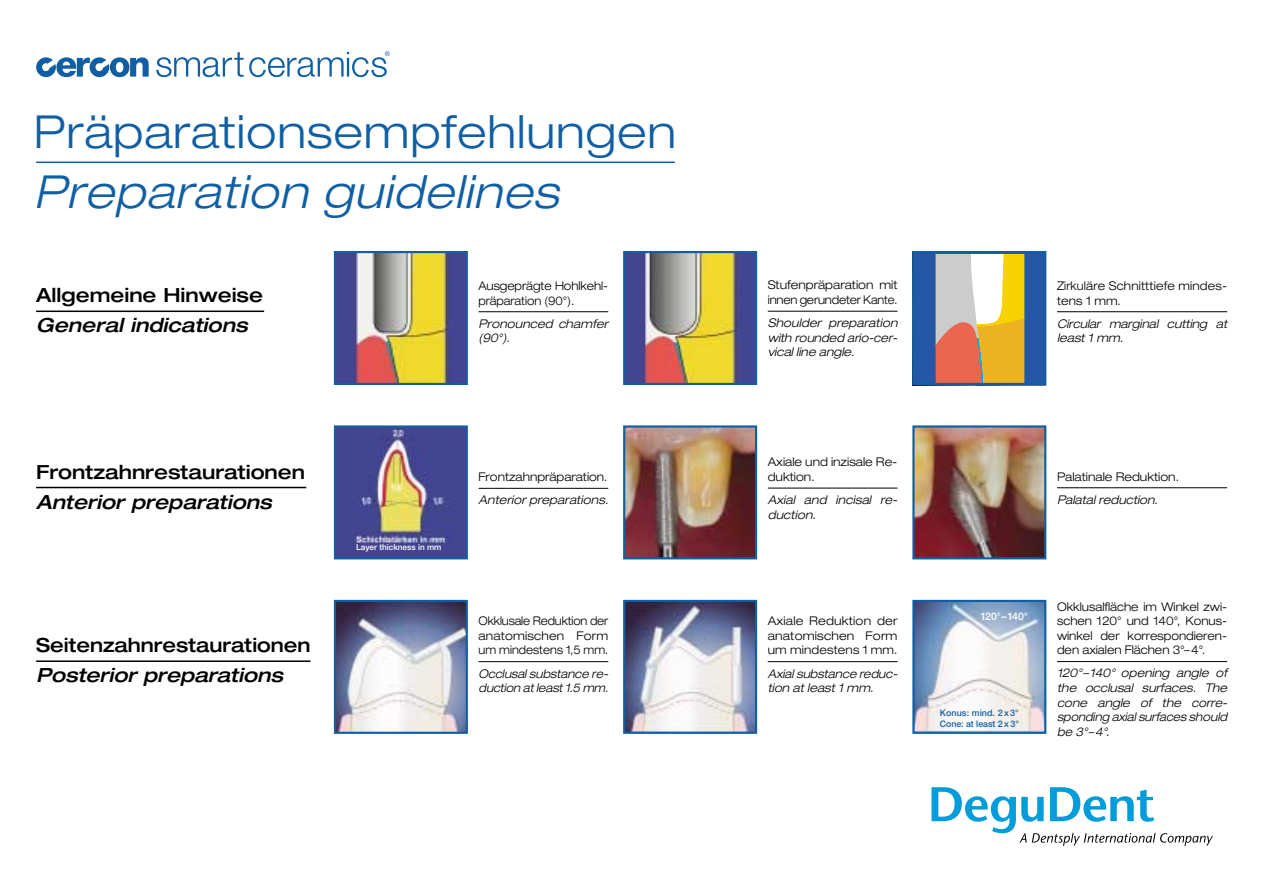
<style>
.page{position:relative;width:1262px;height:893px;background:#fff}
.page>*{position:absolute;margin:0;border:0;box-sizing:border-box;transform-origin:0 0}
.t1{font:300 expanded 45.6px "Helvetica Neue";letter-spacing:.02em;color:#105fa4}
.t2{font:italic 300 expanded 45.6px "Helvetica Neue";letter-spacing:.02em;color:#105fa4}
.t3{font:500 expanded 19.5px "Helvetica Neue";color:#000}
.t4{font:italic 500 expanded 19.5px "Helvetica Neue";color:#000}
.t5{font:italic 300 expanded 12px/14.5px "Helvetica Neue";color:#000}
.t6{font:300 expanded 12px/14.5px "Helvetica Neue";color:#000}
.t7{font:300 expanded 12px/14.5px "Helvetica Neue";color:#000;text-align:justify;scale:.95 1}
.t8{font:300 expanded 12px/14.5px "Helvetica Neue";color:#000;text-align:justify;scale:.91 1}
.t9{font:italic 300 expanded 12px/14.5px "Helvetica Neue";color:#000;scale:.94 1}
.t10{font:300 expanded 12px/14.5px "Helvetica Neue";color:#000;scale:.94 1}
.t11{font:300 expanded 12px/14.5px "Helvetica Neue";color:#000;scale:.9 1}
.t12{font:italic 300 expanded 12px/14.5px "Helvetica Neue";color:#000;scale:.95 1}
.t13{font:italic 300 expanded 12px/14.5px "Helvetica Neue";color:#000;scale:.96 1}
.t14{font:500 10.5px "Helvetica Neue";letter-spacing:-.05em;color:#fff}
.t15{font:500 9px/10.5px "Helvetica Neue";letter-spacing:.005em;color:#105fa4}
.t16{font:500 8.25px "Helvetica Neue";color:#fff}
</style>
<div class="page">
<svg style="left:931px;top:787px;width:281px;height:58px"></svg>
<svg style="left:36px;top:57px;width:113px;height:20px"></svg>
<svg style="left:156px;top:51px;width:234px;height:26px"></svg>
<img style="left:626px;top:603px;width:128px;height:127px">
<div style="left:623px;top:600px;width:134px;height:133px;border:2px solid #105fa4"></div>
<img style="left:337px;top:428px;width:128px;height:128px">
<div style="left:334px;top:425px;width:134px;height:134px;border:2px solid #105fa4"></div>
<img style="left:915px;top:603px;width:128px;height:127px">
<div style="left:912px;top:600px;width:134px;height:133px;border:2px solid #105fa4"></div>
<img style="left:626px;top:428px;width:128px;height:128px">
<div style="left:623px;top:425px;width:134px;height:134px;border:2px solid #105fa4"></div>
<img style="left:626px;top:254px;width:128px;height:128px">
<div style="left:623px;top:251px;width:134px;height:134px;border:2px solid #105fa4"></div>
<hr style="left:36px;top:310px;width:228px;height:2px;background:#000">
<hr style="left:36px;top:487px;width:270px;height:1px;background:#000">
<hr style="left:36px;top:660px;width:274px;height:2px;background:#000">
<img style="left:915px;top:428px;width:128px;height:128px">
<div style="left:912px;top:425px;width:134px;height:134px;border:2px solid #105fa4"></div>
<hr style="left:478px;top:311px;width:130px;height:1px;background:#000">
<hr style="left:478px;top:488px;width:130px;height:1px;background:#000">
<hr style="left:767px;top:487px;width:130px;height:1px;background:#000">
<hr style="left:478px;top:661px;width:130px;height:1px;background:#000">
<hr style="left:767px;top:661px;width:130px;height:1px;background:#000">
<hr style="left:1057px;top:661px;width:170px;height:1px;background:#000">
<img style="left:337px;top:254px;width:128px;height:128px">
<div style="left:334px;top:251px;width:134px;height:134px;border:2px solid #105fa4"></div>
<hr style="left:767px;top:311px;width:130px;height:1px;background:#000">
<img style="left:337px;top:603px;width:128px;height:127px">
<div style="left:334px;top:600px;width:134px;height:133px;border:2px solid #105fa4"></div>
<svg style="left:915px;top:254px;width:128px;height:128px"></svg>
<div style="left:912px;top:251px;width:134px;height:134px;border:2px solid #105fa4"></div>
<hr style="left:1057px;top:487px;width:170px;height:1px;background:#000">
<hr style="left:1057px;top:311px;width:170px;height:1px;background:#000">
<hr style="left:36px;top:161px;width:639px;height:2px;background:#105fa4">
<h1 class="t1" style="left:34px;top:115px;width:644px">Präparationsempfehlungen</h1>
<h1 class="t2" style="left:34px;top:175px;width:526px">Preparation guidelines</h1>
<h2 class="t3" style="left:36px;top:288px;width:228px">Allgemeine Hinweise</h2>
<h2 class="t4" style="left:36px;top:318px;width:213px">General indications</h2>
<p class="t10" style="left:478px;top:279px;width:139px">Ausgeprägte Hohlkehl&shy;präparation (90°).</p>
<p class="t5" style="left:478px;top:317px;width:131px">Pronounced chamfer (90°).</p>
<h2 class="t3" style="left:36px;top:464px;width:270px">Frontzahnrestaurationen</h2>
<h2 class="t4" style="left:36px;top:494px;width:237px">Anterior preparations</h2>
<h2 class="t3" style="left:36px;top:638px;width:276px">Seitenzahnrestaurationen</h2>
<h2 class="t4" style="left:36px;top:668px;width:248px">Posterior preparations</h2>
<p class="t16" style="left:356px;top:544px;width:87px">Layer thickness in mm</p>
<p class="t6" style="left:478px;top:470px;width:130px">Frontzahnpräparation.</p>
<p class="t5" style="left:478px;top:494px;width:131px">Anterior preparations.</p>
<p class="t8" style="left:478px;top:615px;width:144px">Okklusale Reduktion der anatomischen Form um mindestens 1,5 mm.</p>
<p class="t9" style="left:478px;top:667px;width:139px">Occlusal substance re&shy;duction at least 1.5 mm.</p>
<p class="t6" style="left:767px;top:279px;width:131px">Stufenpräparation mit innen gerundeter Kante.</p>
<p class="t5" style="left:767px;top:317px;width:131px;text-align:justify">Shoulder preparation with rounded ario-cer&shy;vical line angle.</p>
<p class="t6" style="left:767px;top:456px;width:131px">Axiale und inzisale Re&shy;duktion.</p>
<p class="t5" style="left:767px;top:493px;width:131px">Axial and incisal re&shy;duction.</p>
<p class="t6" style="left:767px;top:615px;width:131px;text-align:justify">Axiale Reduktion der anatomischen Form um mindestens 1 mm.</p>
<p class="t12" style="left:767px;top:667px;width:138px">Axial substance reduc&shy;tion at least 1 mm.</p>
<p class="t11" style="left:1057px;top:279px;width:190px">Zirkuläre Schnitttiefe mindes&shy;tens 1 mm.</p>
<p class="t13" style="left:1057px;top:317px;width:179px">Circular marginal cutting at least 1 mm.</p>
<p class="t6" style="left:1057px;top:470px;width:123px">Palatinale Reduktion.</p>
<p class="t5" style="left:1057px;top:493px;width:102px">Palatal reduction.</p>
<p class="t14" style="left:980px;top:612px;width:49px">120°–140°</p>
<p class="t15" style="left:940px;top:708px;width:81px">Konus: mind. 2 x 3°<br>Cone: at least 2x3°</p>
<p class="t7" style="left:1057px;top:600px;width:181px">Okklusalfläche im Winkel zwi&shy;schen 120° und 140°, Konus&shy;winkel der korrespondieren&shy;den axialen Flächen 3°–4°.</p>
<p class="t5" style="left:1057px;top:667px;width:172px;text-align:justify">120°–140° opening angle of the occlusal surfaces. The cone angle of the corre&shy;sponding axial surfaces should be 3°–4°.</p>
</div>
